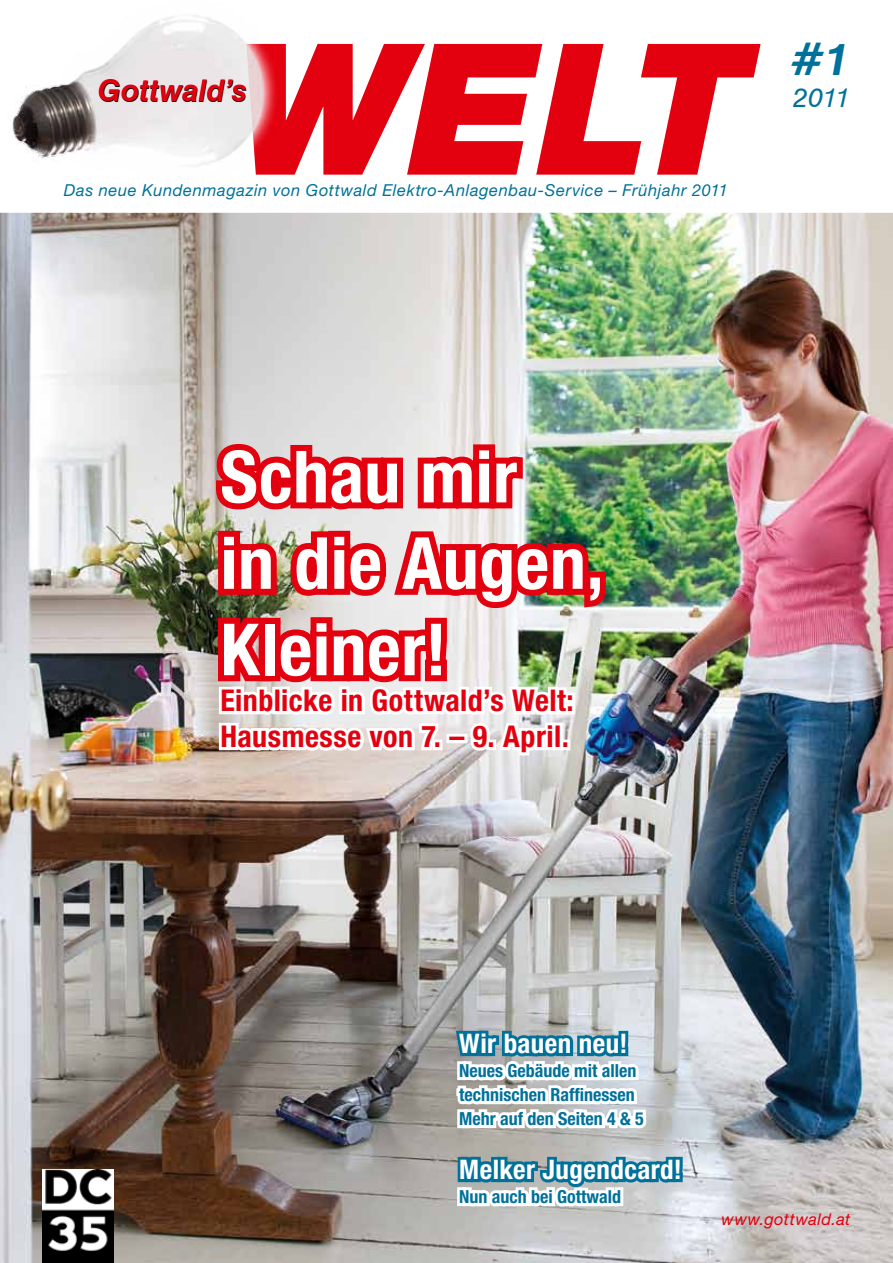
<style>
.page{position:relative;width:893px;height:1263px;background:#fff}
.page>*{position:absolute;margin:0;border:0;box-sizing:border-box;transform-origin:0 0}
.t1{font:italic 900 183px "Helvetica Neue";color:#e3000f}
.t2{font:700 condensed 72px/86.4px "Helvetica Neue";letter-spacing:.01em;color:#fff}
.t3{font:italic 700 45px "Swiss 721 BT";color:#00719a}
.t4{font:700 condensed 30px/36px "Helvetica Neue";letter-spacing:.015em;color:#e3000f}
.t5{font:italic 700 30px "Swiss 721 BT";letter-spacing:-.005em;color:#000}
.t6{font:700 condensed 27px "Helvetica Neue";letter-spacing:.02em;color:#fff}
.t7{font:italic 27px "Swiss 721 BT";color:#00719a}
.t8{font:700 condensed 18px/24px "Helvetica Neue";color:#00719a}
.t9{font:italic 16.5px "Helvetica Neue";letter-spacing:.035em;color:#00719a}
.t10{font:italic 16.5px "Helvetica Neue";letter-spacing:.03em;color:#e3000f}
</style>
<div class="page">
<img style="left:0;top:213px;width:893px;height:1050px">
<svg style="left:210px;top:438px;width:319px;height:77px;background:#e2545d"></svg>
<img style="left:212px;top:525px;width:400px;height:278px">
<img style="left:0;top:15px;width:314px;height:267px">
<svg style="left:452px;top:960px;width:234px;height:303px"></svg>
<img style="left:43px;top:1169px;width:70px;height:94px">
<h1 class="t1" style="left:234px;top:-3px;width:518px">WELT</h1>
<p class="t9" style="left:64px;top:180px;width:666px">Das neue Kundenmagazin von Gottwald Elektro-Anlagenbau-Service – Frühjahr 2011</p>
<h3 class="t5" style="left:98px;top:73px;width:151px">Gottwald’s</h3>
<h3 class="t3" style="left:790px;top:31px;width:61px">#1</h3>
<h3 class="t7" style="left:793px;top:81px;width:59px">2011</h3>
<h2 class="t2" style="left:220px;top:433px;width:385px">Schau mir<br>in die Augen,<br>Kleiner!</h2>
<h3 class="t4" style="left:220px;top:682px;width:355px">Einblicke in Gottwald’s Welt:<br>Hausmesse von 7. – 9. April.</h3>
<h3 class="t6" style="left:459px;top:1027px;width:170px">Wir bauen neu!</h3>
<p class="t8" style="left:459px;top:1058px;width:186px">Neues Gebäude mit allen technischen Raffinessen<br>Mehr auf den Seiten 4 &amp; 5</p>
<h3 class="t6" style="left:459px;top:1153px;width:224px">Melker Jugendcard!</h3>
<p class="t8" style="left:459px;top:1184px;width:163px">Nun auch bei Gottwald</p>
<p class="t10" style="left:722px;top:1209px;width:130px">www.gottwald.at</p>
</div>
